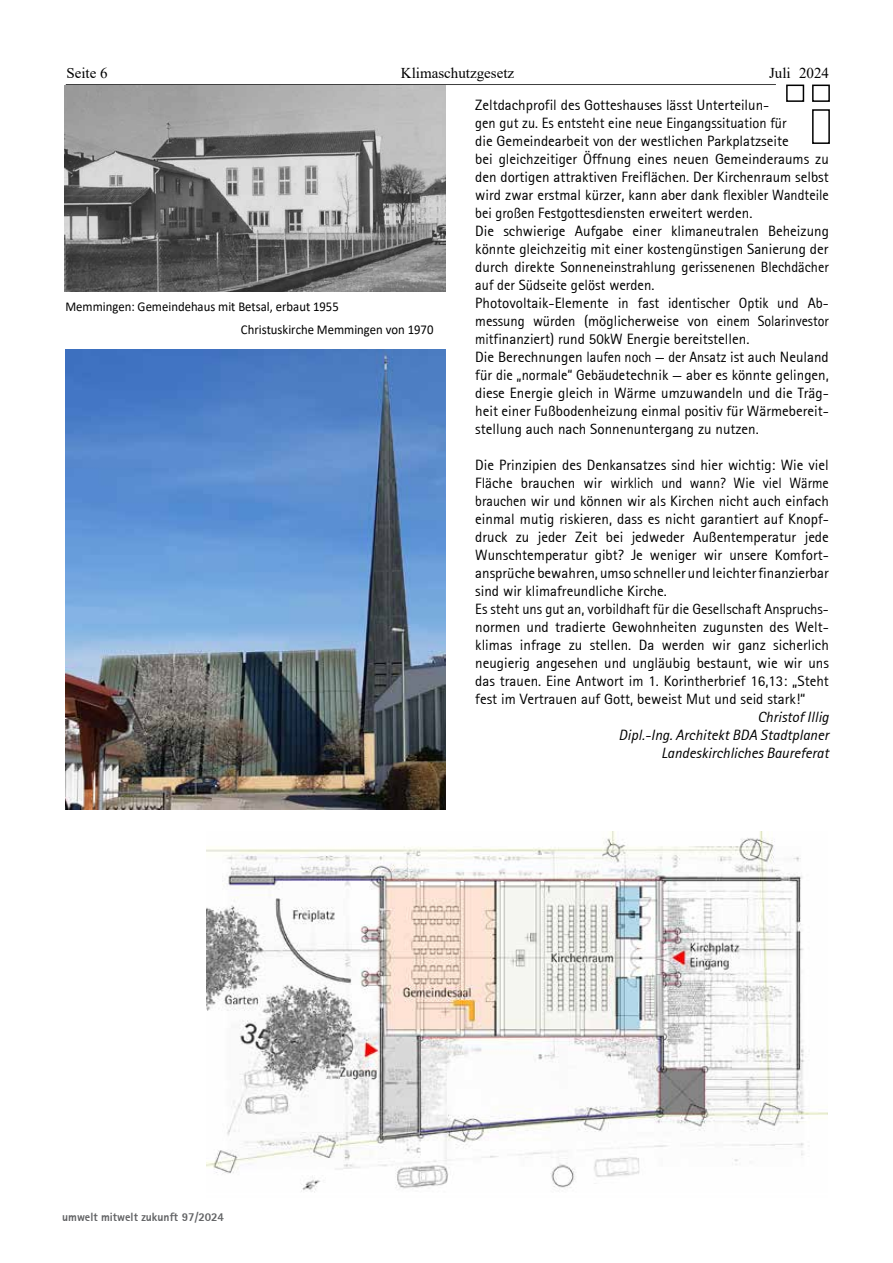
<style>
.page{position:relative;width:893px;height:1263px;background:#fff}
.page>*{position:absolute;margin:0;border:0;box-sizing:border-box;transform-origin:0 0}
.t1{font:15px/18px "Rotis Sans Serif 55";color:#000}
.t2{font:15px/18px "Rotis Sans Serif Italic 56";color:#000;text-align:right}
.t3{font:15px "Times New Roman";color:#000}
.t4{font:13.5px/22.2px "Calibri";color:#000;scale:.94 1}
.t5{font:12px "Rotis Sans Serif Extra Bold 75";color:#616264}
</style>
<div class="page">
<hr style="left:66px;top:84px;width:710px;height:1px;background:#000">
<div style="left:812px;top:85px;width:18px;height:17px;border:2px solid #000"></div>
<div style="left:786px;top:85px;width:18px;height:17px;border:2px solid #000"></div>
<div style="left:812px;top:109px;width:18px;height:35px;border:2px solid #000"></div>
<img style="left:65px;top:85px;width:380px;height:206px">
<img style="left:207px;top:831px;width:621px;height:362px">
<img style="left:65px;top:349px;width:381px;height:460px">
<p class="t3" style="left:66px;top:62px;width:43px">Seite 6</p>
<p class="t3" style="left:401px;top:62px;width:115px">Klimaschutzgesetz</p>
<p class="t3" style="left:769px;top:62px;width:61px">Juli 2024</p>
<p class="t4" style="left:241px;top:296px;width:206px;text-indent:-176px">Memmingen: Gemeindehaus mit Betsal, erbaut 1955<br>Christuskirche Memmingen von 1970</p>
<p class="t1" style="left:475px;top:96px;width:355px">Zeltdachprofil des Gotteshauses lässt Unterteilun-<br>gen gut zu. Es entsteht eine neue Eingangssituation für<br>die Gemeindearbeit von der westlichen Parkplatzseite<br>bei gleichzeitiger Öffnung eines neuen Gemeinderaums zu den dortigen attraktiven Freiflächen. Der Kirchenraum selbst wird zwar erstmal kürzer, kann aber dank flexibler Wandteile bei großen Festgottesdiensten erweitert werden.<br>Die schwierige Aufgabe einer klimaneutralen Beheizung könnte gleichzeitig mit einer kostengünstigen Sanierung der durch direkte Sonneneinstrahlung gerissenenen Blechdächer auf der Südseite gelöst werden.<br>Photovoltaik-Elemente in fast identischer Optik und Ab&shy;messung würden (möglicherweise von einem Solarinvestor mitfinanziert) rund 50kW Energie bereitstellen.<br>Die Berechnungen laufen noch — der Ansatz ist auch Neuland für die „normale“ Gebäudetechnik — aber es könnte gelingen, diese Energie gleich in Wärme umzuwandeln und die Träg&shy;heit einer Fußbodenheizung einmal positiv für Wärmebereit&shy;stellung auch nach Sonnenuntergang zu nutzen.</p>
<p class="t1" style="left:475px;top:456px;width:355px">Die Prinzipien des Denkansatzes sind hier wichtig: Wie viel Fläche brauchen wir wirklich und wann? Wie viel Wärme brauchen wir und können wir als Kirchen nicht auch einfach einmal mutig riskieren, dass es nicht garantiert auf Knopf&shy;druck zu jeder Zeit bei jedweder Außentemperatur jede Wunschtemperatur gibt? Je weniger wir unsere Komfort&shy;ansprüche bewahren, umso schneller und leichter finanzierbar sind wir klimafreundliche Kirche.<br>Es steht uns gut an, vorbildhaft für die Gesellschaft Anspruchs&shy;normen und tradierte Gewohnheiten zugunsten des Welt&shy;klimas infrage zu stellen. Da werden wir ganz sicherlich neugierig angesehen und ungläubig bestaunt, wie wir uns das trauen. Eine Antwort im 1. Korintherbrief 16,13: „Steht fest im Vertrauen auf Gott, beweist Mut und seid stark!“</p>
<p class="t2" style="left:619px;top:708px;width:212px">Christof Illig<br>Dipl.-Ing. Architekt BDA Stadtplaner<br>Landeskirchliches Baureferat</p>
<p class="t5" style="left:62px;top:1209px;width:163px">umwelt mitwelt zukunft 97/2024</p>
</div>
